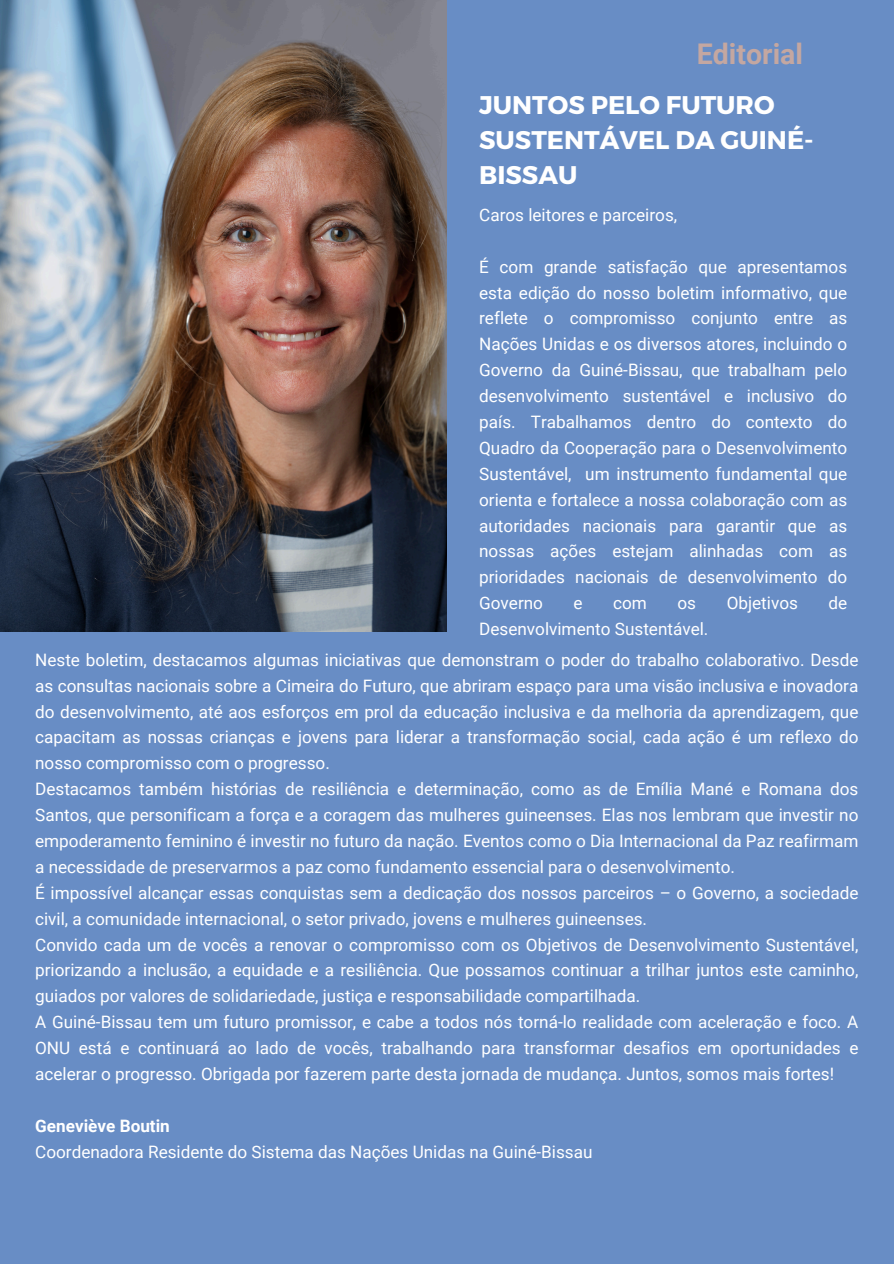
<style>
.page{position:relative;width:894px;height:1264px;background:#fff}
.page>*{position:absolute;margin:0;border:0;box-sizing:border-box;transform-origin:0 0}
.t1{font:700 28.5px "Roboto";color:#c4a7a1}
.t2{font:700 25.5px/34.8px "Montserrat";color:#fff}
.t3{font:17.1px/25.8px "Roboto";color:#fff;text-align:justify}
.t4{font:700 17.1px "Roboto";color:#fff}
</style>
<div class="page">
<div style="left:0;top:0;width:893px;height:1263px;background:#688dc5"></div>
<img style="left:0;top:0;width:447px;height:631px">
<p class="t1" style="left:696px;top:38px;width:108px">Editorial</p>
<p class="t2" style="left:479px;top:86px;width:336px">JUNTOS PELO FUTURO<br>SUSTENTÁVEL DA GUINÉ-<br>BISSAU</p>
<p class="t3" style="left:479px;top:202px;width:199px">Caros leitores e parceiros,</p>
<h1 class="t3" style="left:479px;top:254px;width:369px">É com grande satisfação que apresentamos esta edição do nosso boletim informativo, que reflete o compromisso conjunto entre as Nações Unidas e os diversos atores, incluindo o Governo da Guiné-Bissau, que trabalham pelo desenvolvimento sustentável e inclusivo do país. Trabalhamos dentro do contexto do Quadro da Cooperação para o Desenvolvimento Sustentável, um instrumento fundamental que orienta e fortalece a nossa colaboração com as autoridades nacionais para garantir que as nossas ações estejam alinhadas com as prioridades nacionais de desenvolvimento do Governo</h1>
<h1 class="t3" style="left:573px;top:590px;width:11px">e</h1>
<h1 class="t3" style="left:613px;top:590px;width:35px">com</h1>
<h1 class="t3" style="left:677px;top:590px;width:20px">os</h1>
<h1 class="t3" style="left:726px;top:590px;width:73px">Objetivos</h1>
<h1 class="t3" style="left:828px;top:590px;width:20px">de</h1>
<h1 class="t3" style="left:479px;top:616px;width:231px">Desenvolvimento Sustentável.</h1>
<h2 class="t3" style="left:35px;top:647px;width:824px">Neste boletim, destacamos algumas iniciativas que demonstram o poder do trabalho colaborativo. Desde as consultas nacionais sobre a Cimeira do Futuro, que abriram espaço para uma visão inclusiva e inovadora do desenvolvimento, até aos esforços em prol da educação inclusiva e da melhoria da aprendizagem, que capacitam as nossas crianças e jovens para liderar a transformação social, cada ação é um reflexo do nosso compromisso com o progresso.</h2>
<p class="t3" style="left:35px;top:776px;width:824px">Destacamos também histórias de resiliência e determinação, como as de Emília Mané e Romana dos Santos, que personificam a força e a coragem das mulheres guineenses. Elas nos lembram que investir no empoderamento feminino é investir no futuro da nação. Eventos como o Dia Internacional da Paz reafirmam a necessidade de preservarmos a paz como fundamento essencial para o desenvolvimento.</p>
<p class="t3" style="left:35px;top:880px;width:824px">É impossível alcançar essas conquistas sem a dedicação dos nossos parceiros – o Governo, a sociedade civil, a comunidade internacional, o setor privado, jovens e mulheres guineenses.</p>
<p class="t3" style="left:35px;top:931px;width:824px">Convido cada um de vocês a renovar o compromisso com os Objetivos de Desenvolvimento Sustentável, priorizando a inclusão, a equidade e a resiliência. Que possamos continuar a trilhar juntos este caminho, guiados por valores de solidariedade, justiça e responsabilidade compartilhada.</p>
<p class="t3" style="left:35px;top:1009px;width:824px">A Guiné-Bissau tem um futuro promissor, e cabe a todos nós torná-lo realidade com aceleração e foco. A ONU está e continuará ao lado de vocês, trabalhando para transformar desafios em oportunidades e acelerar o progresso. Obrigada por fazerem parte desta jornada de mudança. Juntos, somos mais fortes!</p>
<p class="t4" style="left:35px;top:1115px;width:136px">Geneviève Boutin</p>
<p class="t3" style="left:35px;top:1138px;width:558px">Coordenadora Residente do Sistema das Nações Unidas na Guiné-Bissau</p>
</div>
